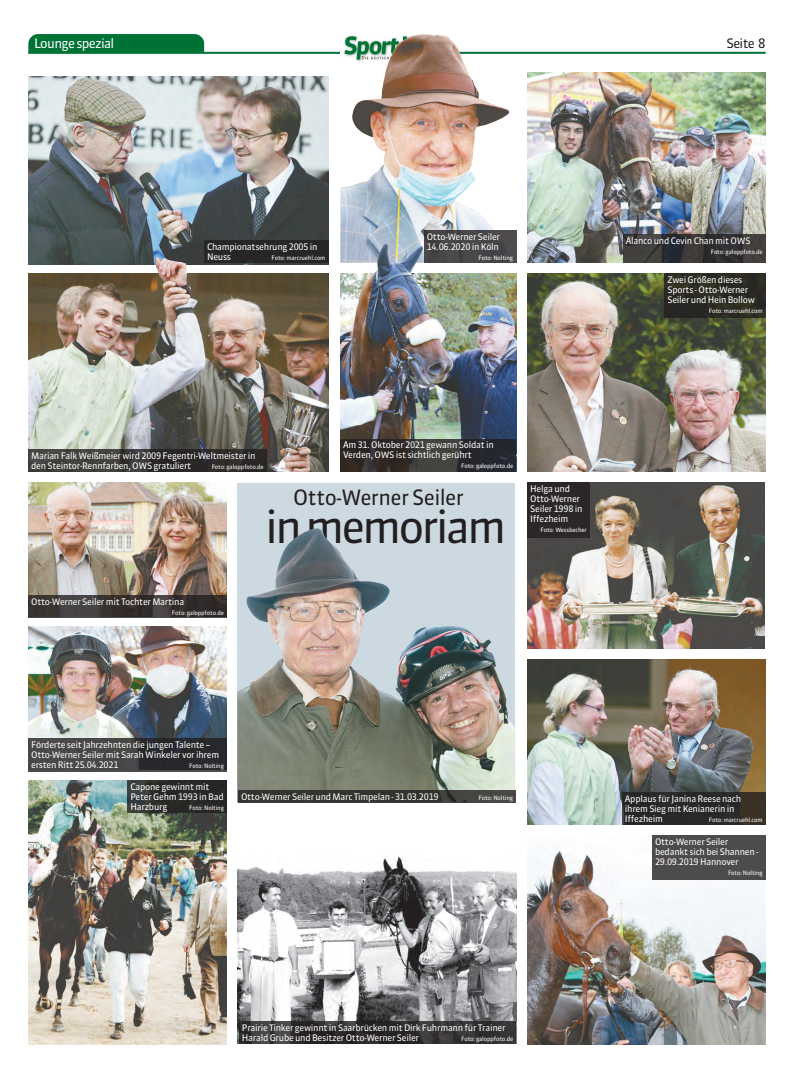
<style>
.page{position:relative;width:794px;height:1078px;background:#fff}
.page>*{position:absolute;margin:0;border:0;box-sizing:border-box;transform-origin:0 0}
.t1{font:45px "Sanuk";letter-spacing:-.07em;color:#231f20}
.t2{font:21px "Sanuk TF";letter-spacing:-.03em;color:#231f20}
.t3{font:13px "Sanuk LF";letter-spacing:-.05em;color:#fff}
.t4{font:13px "Sanuk LF";letter-spacing:-.05em;color:#231f20}
.t5{font:9px/10px "Sanuk TF";letter-spacing:-.03em;color:#fff}
.t6{font:6px "Sanuk TF";letter-spacing:-.03em;color:#fff}
</style>
<div class="page">
<hr style="left:28px;top:52px;width:737px;height:2px;background:#007236">
<svg style="left:28px;top:34px;width:176px;height:20px;background:#05753a"></svg>
<div style="left:237px;top:483px;width:278px;height:319px;background:#cdd9e1"></div>
<img style="left:527px;top:73px;width:238px;height:190px">
<img style="left:28px;top:76px;width:301px;height:188px">
<img style="left:237px;top:856px;width:279px;height:187px">
<img style="left:527px;top:483px;width:238px;height:165px">
<img style="left:340px;top:34px;width:170px;height:209px">
<img style="left:28px;top:274px;width:301px;height:198px">
<svg style="left:424px;top:230px;width:92px;height:13px"></svg>
<div style="left:204px;top:241px;width:124px;height:22px;background:#231f20"></div>
<svg style="left:623px;top:234px;width:142px;height:29px;background:#373536"></svg>
<svg style="left:28px;top:449px;width:238px;height:22px;background:#363332"></svg>
<svg style="left:239px;top:1021px;width:277px;height:22px;background:#332f31"></svg>
<div style="left:527px;top:483px;width:63px;height:55px;background:#2b2728"></div>
<img style="left:527px;top:846px;width:238px;height:198px">
<img style="left:340px;top:425px;width:176px;height:47px">
<img style="left:527px;top:274px;width:238px;height:198px">
<img style="left:527px;top:659px;width:238px;height:165px">
<img style="left:28px;top:626px;width:199px;height:112px">
<img style="left:28px;top:780px;width:199px;height:264px">
<img style="left:28px;top:483px;width:199px;height:112px">
<img style="left:340px;top:243px;width:176px;height:182px">
<img style="left:237px;top:528px;width:278px;height:274px">
<img style="left:155px;top:257px;width:38px;height:43px">
<svg style="left:238px;top:790px;width:278px;height:12px;background:#393734"></svg>
<svg style="left:340px;top:439px;width:176px;height:32px;background:#302e2f"></svg>
<div style="left:622px;top:792px;width:143px;height:32px;background:linear-gradient(to right,#242428,#342e28)"></div>
<svg style="left:128px;top:780px;width:99px;height:32px;background:#2c2c2b"></svg>
<div style="left:664px;top:274px;width:101px;height:44px;background:#2b2a24"></div>
<svg style="left:28px;top:595px;width:199px;height:22px;background:#393432"></svg>
<div style="left:652px;top:835px;width:113px;height:44px;background:#4e4b4c"></div>
<svg style="left:28px;top:738px;width:199px;height:33px;background:#3a393b"></svg>
<h3 class="t3" style="left:34px;top:36px;width:82px">Lounge spezial</h3>
<h3 class="t4" style="left:726px;top:36px;width:41px">Seite 8</h3>
<p class="t5" style="left:207px;top:242px;width:112px">Championatsehrung 2005 in<br>Neuss</p>
<p class="t6" style="left:271px;top:254px;width:55px">Foto: marcruehl.com</p>
<p class="t5" style="left:427px;top:231px;width:75px">Otto-Werner Seiler<br>14.06.2020 in Köln</p>
<p class="t6" style="left:478px;top:254px;width:36px">Foto: Nolting</p>
<p class="t5" style="left:626px;top:236px;width:126px">Alanco und Cevin Chan mit OWS</p>
<p class="t6" style="left:710px;top:248px;width:54px">Foto: galoppfoto.de</p>
<p class="t5" style="left:667px;top:275px;width:89px">Zwei Größen dieses<br>Sports - Otto-Werner<br>Seiler und Hein Bollow</p>
<p class="t6" style="left:709px;top:307px;width:55px">Foto: marcruehl.com</p>
<p class="t5" style="left:31px;top:450px;width:226px">Marian Falk Weißmeier wird 2009 Fegentri-Weltmeister in den Steintor-Rennfarben, OWS gratuliert</p>
<p class="t6" style="left:212px;top:463px;width:54px">Foto: galoppfoto.de</p>
<p class="t5" style="left:343px;top:440px;width:152px">Am 31. Oktober 2021 gewann Soldat in<br>Verden, OWS ist sichtlich gerührt</p>
<p class="t6" style="left:461px;top:462px;width:54px">Foto: galoppfoto.de</p>
<h2 class="t2" style="left:293px;top:485px;width:172px">Otto-Werner Seiler</h2>
<h1 class="t1" style="left:265px;top:500px;width:243px">in memoriam</h1>
<p class="t5" style="left:530px;top:484px;width:54px">Helga und<br>Otto-Werner<br>Seiler 1998 in<br>Iffezheim</p>
<p class="t6" style="left:540px;top:526px;width:48px">Foto: Wessbecher</p>
<p class="t5" style="left:31px;top:596px;width:155px">Otto-Werner Seiler mit Tochter Martina</p>
<p class="t6" style="left:172px;top:608px;width:54px">Foto: galoppfoto.de</p>
<p class="t5" style="left:31px;top:739px;width:189px">Förderte seit Jahrzehnten die jungen Talente –<br>Otto-Werner Seiler mit Sarah Winkeler vor ihrem ersten Ritt 25.04.2021</p>
<p class="t6" style="left:189px;top:762px;width:36px">Foto: Nolting</p>
<p class="t5" style="left:130px;top:781px;width:95px">Capone gewinnt mit<br>Peter Gehm 1993 in Bad<br>Harzburg</p>
<p class="t6" style="left:189px;top:803px;width:36px">Foto: Nolting</p>
<p class="t5" style="left:241px;top:791px;width:199px">Otto-Werner Seiler und Marc Timpelan - 31.03.2019</p>
<p class="t6" style="left:478px;top:793px;width:36px">Foto: Nolting</p>
<p class="t5" style="left:625px;top:793px;width:118px">Applaus für Janina Reese nach ihrem Sieg mit Kenianerin in<br>Iffezheim</p>
<p class="t6" style="left:709px;top:815px;width:55px">Foto: marcruehl.com</p>
<p class="t5" style="left:655px;top:836px;width:105px">Otto-Werner Seiler bedankt sich bei Shannen -<br>29.09.2019 Hannover</p>
<p class="t6" style="left:728px;top:868px;width:36px">Foto: Nolting</p>
<p class="t5" style="left:242px;top:1022px;width:265px">Prairie Tinker gewinnt in Saarbrücken mit Dirk Fuhrmann für Trainer<br>Harald Grube und Besitzer Otto-Werner Seiler</p>
<p class="t6" style="left:461px;top:1035px;width:54px">Foto: galoppfoto.de</p>
</div>
